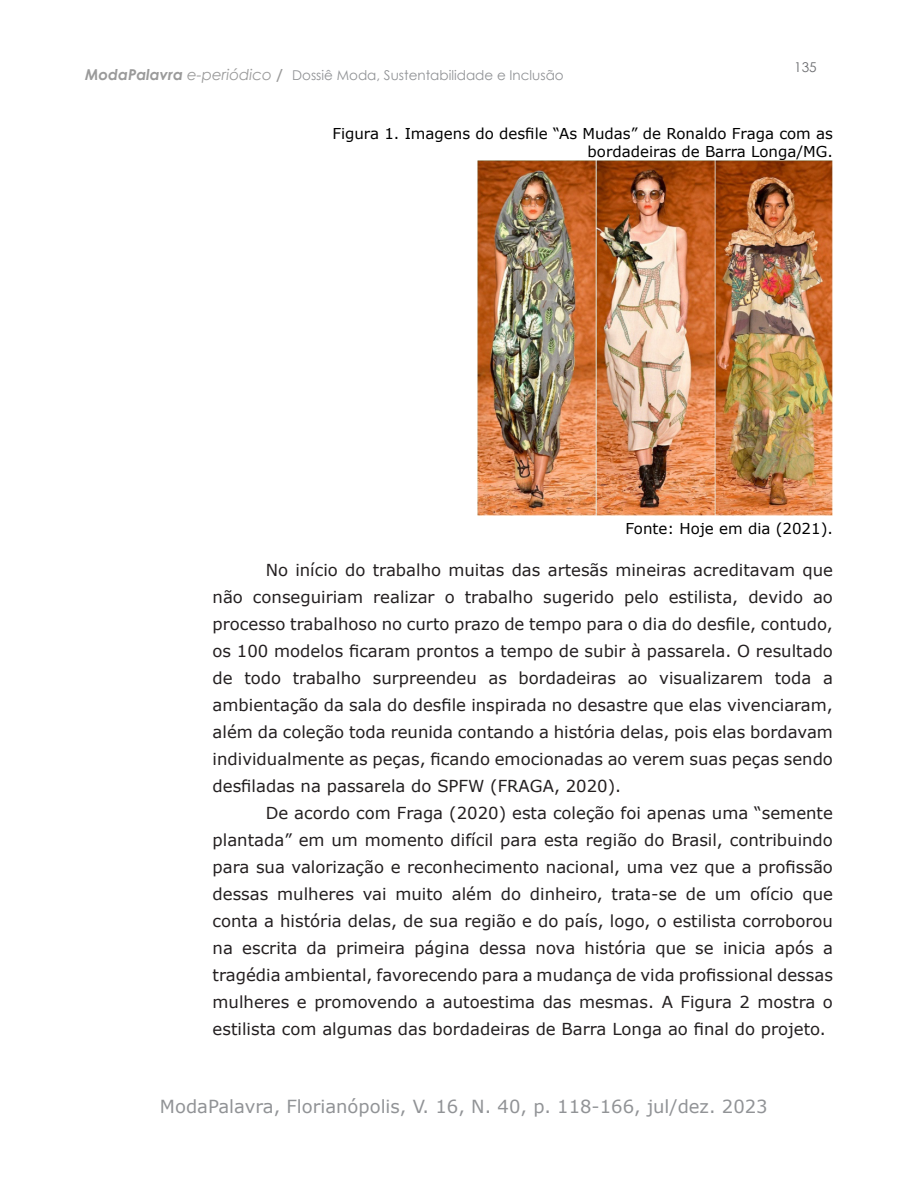
<style>
.page{position:relative;width:918px;height:1188px;background:#fff}
.page>*{position:absolute;margin:0;border:0;box-sizing:border-box;transform-origin:0 0}
.t1{font:18px "Verdana";color:#919396}
.Autores_-_Informaçõe{font:16.5px/27px "Verdana";color:#231f20;text-align:justify}
.t2{font:15px/18px "Verdana";color:#000;text-align:right}
.t3{font:13.5px "Century Gothic";color:#919396}
.t4{font:13.5px "Century Gothic";color:#6c6d70}
.s1{font-weight:700;font-style:italic;font-size:15px;color:#9a9a9a}
.s2{font-style:italic;font-size:15px;color:#9a9a9a}
</style>
<div class="page">
<img style="left:477px;top:160px;width:356px;height:356px">
<p class="t3" style="left:85px;top:66px;width:480px"><span class="s1">ModaPalavra</span> <span class="s2">e-periódico</span> <span class="s1">/</span> Dossiê Moda, Sustentabilidade e Inclusão</p>
<p class="t4" style="left:794px;top:58px;width:24px">135</p>
<p class="t2" style="left:332px;top:124px;width:502px">Figura 1. Imagens do desfile “As Mudas” de Ronaldo Fraga com as bordadeiras de Barra Longa/MG.</p>
<p class="t2" style="left:626px;top:519px;width:209px">Fonte: Hoje em dia (2021).</p>
<p class="Autores_-_Informaçõe" style="left:213px;top:556px;width:622px;text-indent:53px">No início do trabalho muitas das artesãs mineiras acreditavam que não conseguiriam realizar o trabalho sugerido pelo estilista, devido ao processo trabalhoso no curto prazo de tempo para o dia do desfile, contudo, os 100 modelos ficaram prontos a tempo de subir à passarela. O resultado de todo trabalho surpreendeu as bordadeiras ao visualizarem toda a ambientação da sala do desfile inspirada no desastre que elas vivenciaram, além da coleção toda reunida contando a história delas, pois elas bordavam individualmente as peças, ficando emocionadas ao verem suas peças sendo desfiladas na passarela do SPFW (FRAGA, 2020).</p>
<p class="Autores_-_Informaçõe" style="left:213px;top:799px;width:622px;text-indent:53px">De acordo com Fraga (2020) esta coleção foi apenas uma “semente plantada” em um momento difícil para esta região do Brasil, contribuindo para sua valorização e reconhecimento nacional, uma vez que a profissão dessas mulheres vai muito além do dinheiro, trata-se de um ofício que conta a história delas, de sua região e do país, logo, o estilista corroborou na escrita da primeira página dessa nova história que se inicia após a tragédia ambiental, favorecendo para a mudança de vida profissional dessas mulheres e promovendo a autoestima das mesmas. A Figura 2 mostra o estilista com algumas das bordadeiras de Barra Longa ao final do projeto.</p>
<p class="t1" style="left:160px;top:1094px;width:609px">ModaPalavra, Florianópolis, V. 16, N. 40, p. 118-166, jul/dez. 2023</p>
</div>
